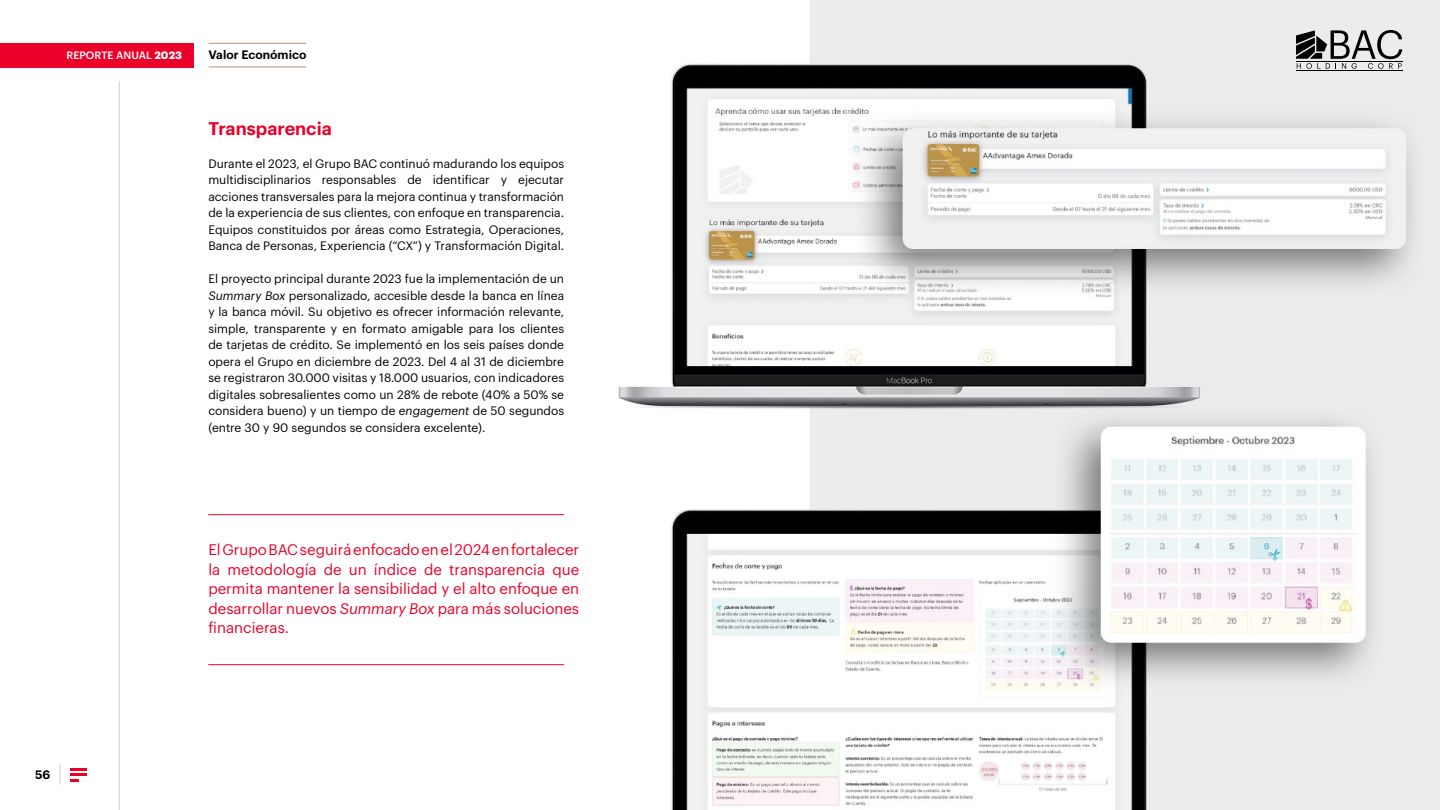
<style>
.page{position:relative;width:1440px;height:810px;background:#fff}
.page>*{position:absolute;margin:0;border:0;box-sizing:border-box;transform-origin:0 0}
.t1{font:600 18px "Graphik";color:#ea0029}
.t2{font:15px/19.5px "Graphik";color:#ea0029;text-align:justify}
.t3{font:12px/16.5px "Graphik";color:#000;text-align:justify}
.t4{font:600 12px "Graphik";color:#000}
.t5{font:500 10.5px "Graphik";letter-spacing:.005em;color:#fff}
.s1{font-weight:700}
.s2{font-style:italic}
</style>
<div class="page">
<img style="left:0;top:0;width:1440px;height:810px">
<hr style="left:209px;top:43px;width:97px;height:1px;background:#b49274">
<hr style="left:209px;top:67px;width:97px;height:1px;background:#b49274">
<svg style="left:1296px;top:30px;width:106px;height:39px;background:#9c9c9c"></svg>
<hr style="left:1296px;top:61px;width:106px;height:1px;background:#000">
<hr style="left:1296px;top:71px;width:106px;height:1px;background:#000">
<hr style="left:119px;top:81px;width:1px;height:729px;background:#ccc">
<svg style="left:60px;top:764px;width:1px;height:20px"></svg>
<svg style="left:70px;top:768px;width:17px;height:13px"></svg>
<div style="left:0;top:43px;width:193px;height:24px;background:#ea0029"></div>
<hr style="left:208px;top:514px;width:356px;height:1px;background:#ea0029">
<hr style="left:208px;top:664px;width:356px;height:1px;background:#ea0029">
<p class="t5" style="left:66px;top:47px;width:117px">REPORTE ANUAL <span class="s1">2023</span></p>
<p class="t4" style="left:208px;top:46px;width:99px">Valor Económico</p>
<h1 class="t1" style="left:208px;top:114px;width:125px">Transparencia</h1>
<p class="t3" style="left:208px;top:154px;width:357px">Durante el 2023, el Grupo BAC continuó madurando los equipos multidisciplinarios responsables de identificar y ejecutar acciones transversales para la mejora continua y transformación de la experiencia de sus clientes, con enfoque en transparencia.<br>Equipos constituidos por áreas como Estrategia, Operaciones, Banca de Personas, Experiencia (“CX”) y Transformación Digital.</p>
<p class="t3" style="left:208px;top:270px;width:357px">El proyecto principal durante 2023 fue la implementación de un <span class="s2">Summary Box</span> personalizado, accesible desde la banca en línea y la banca móvil. Su objetivo es ofrecer información relevante, simple, transparente y en formato amigable para los clientes de tarjetas de crédito. Se implementó en los seis países donde opera el Grupo en diciembre de 2023. Del 4 al 31 de diciembre se registraron 30.000 visitas y 18.000 usuarios, con indicadores digitales sobresalientes como un 28% de rebote (40% a 50% se considera bueno) y un tiempo de <span class="s2">engagement</span> de 50 segundos (entre 30 y 90 segundos se considera excelente).</p>
<p class="t2" style="left:208px;top:539px;width:372px">El Grupo BAC seguirá enfocado en el 2024 en fortalecer la metodología de un índice de transparencia que permita mantener la sensibilidad y el alto enfoque en desarrollar nuevos <span class="s2">Summary Box</span> para más soluciones financieras.</p>
<p class="t4" style="left:35px;top:765px;width:17px">56</p>
</div>
